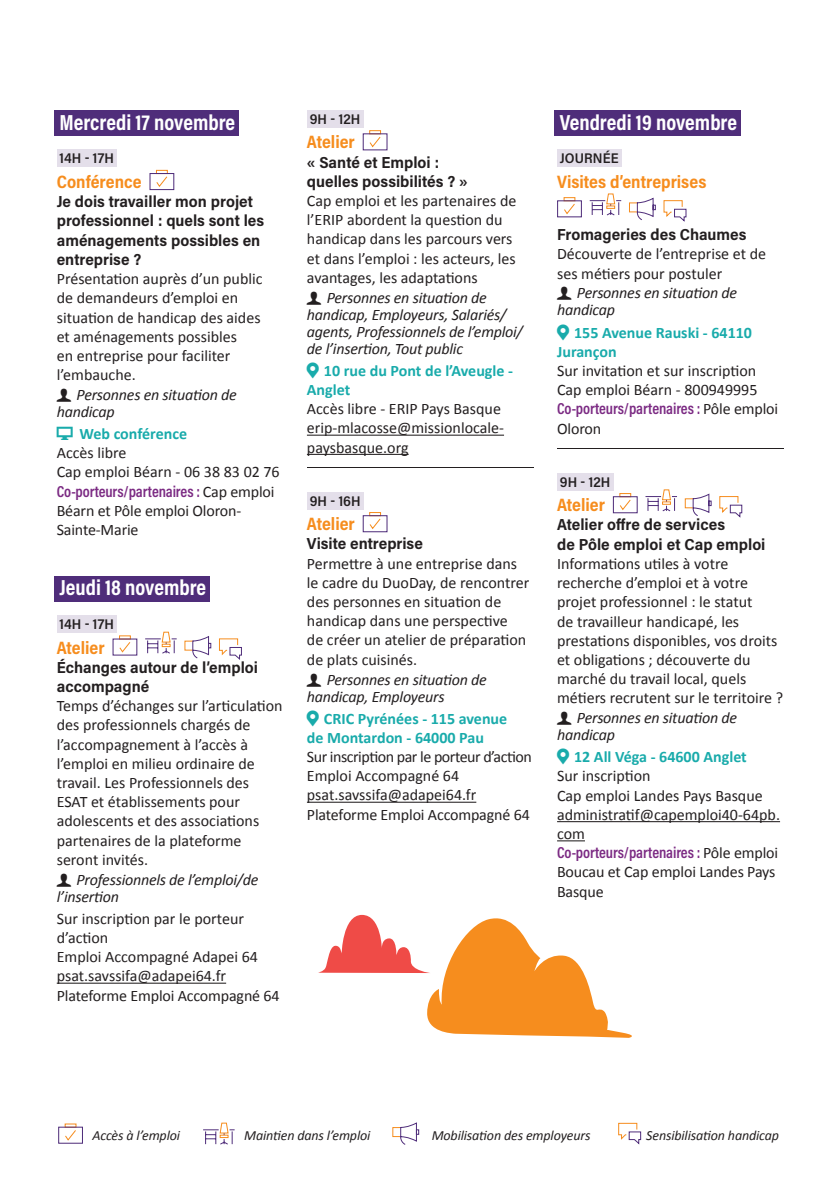
<style>
.page{position:relative;width:840px;height:1191px;background:#fff}
.page>*{position:absolute;margin:0;border:0;box-sizing:border-box;transform-origin:0 0}
.t1{font:22px "Acumin Variable Concept";letter-spacing:-.07em;color:#fff}
.t2{font:18px "Acumin Variable Concept";letter-spacing:-.01em;color:#f68d1e}
.t3{font:16px/19.2px "Calibri";color:#231f20}
.t4{font:italic 16px/17px "Calibri";letter-spacing:-.015em;color:#231f20}
.t5{font:16px/19.2px "Acumin Variable Concept";letter-spacing:.03em;color:#231f20}
.t6{font:700 16px/19.2px "Calibri";color:#19abab}
.t7{font:16px "Acumin Variable Concept";letter-spacing:-.08em;color:#7b2a83}
.t8{font:italic 14px "Calibri";letter-spacing:-.01em;color:#231f20}
.t9{font:14px "Acumin Variable Concept";letter-spacing:-.01em;color:#231f20}
.s1{font-family:"Calibri";color:#231f20}
</style>
<div class="page">
<div style="left:58px;top:1126px;width:25px;height:17px;border:1px solid #4f2d7a"></div>
<svg style="left:65px;top:1130px;width:11px;height:11px"></svg>
<svg style="left:392px;top:1122px;width:27px;height:23px"></svg>
<svg style="left:203px;top:1122px;width:32px;height:23px"></svg>
<svg style="left:618px;top:1122px;width:23px;height:23px"></svg>
<div style="left:54px;top:110px;width:185px;height:26px;background:#4f2d7a"></div>
<div style="left:57px;top:150px;width:60px;height:17px;background:#e4dfea"></div>
<div style="left:54px;top:576px;width:156px;height:26px;background:#4f2d7a"></div>
<div style="left:57px;top:615px;width:60px;height:17px;background:#e4dfea"></div>
<hr style="left:57px;top:982px;width:169px;height:1px;background:#231f20">
<div style="left:156px;top:170px;width:12px;height:4px;border:1px solid #f68d1e"></div>
<div style="left:149px;top:173px;width:25px;height:17px;border:1px solid #4f2d7a"></div>
<svg style="left:156px;top:176px;width:12px;height:11px"></svg>
<svg style="left:119px;top:642px;width:12px;height:11px"></svg>
<svg style="left:145px;top:631px;width:32px;height:23px"></svg>
<svg style="left:184px;top:636px;width:27px;height:23px"></svg>
<svg style="left:219px;top:638px;width:23px;height:22px"></svg>
<div style="left:307px;top:110px;width:56px;height:17px;background:#e4dfea"></div>
<hr style="left:307px;top:434px;width:196px;height:2px;background:#231f20">
<hr style="left:307px;top:454px;width:101px;height:1px;background:#231f20">
<hr style="left:307px;top:467px;width:225px;height:1px;background:#231f20">
<div style="left:307px;top:492px;width:56px;height:17px;background:#e4dfea"></div>
<hr style="left:307px;top:801px;width:169px;height:1px;background:#231f20">
<div style="left:369px;top:130px;width:12px;height:4px;border:1px solid #f68d1e"></div>
<div style="left:362px;top:133px;width:25px;height:17px;border:1px solid #4f2d7a"></div>
<svg style="left:369px;top:136px;width:12px;height:12px"></svg>
<div style="left:369px;top:512px;width:12px;height:4px;border:1px solid #f68d1e"></div>
<div style="left:362px;top:515px;width:25px;height:17px;border:1px solid #4f2d7a"></div>
<svg style="left:369px;top:518px;width:12px;height:11px"></svg>
<div style="left:554px;top:110px;width:186px;height:26px;background:#4f2d7a"></div>
<div style="left:556px;top:150px;width:65px;height:17px;background:#e4dfea"></div>
<hr style="left:556px;top:448px;width:226px;height:1px;background:#231f20">
<div style="left:556px;top:473px;width:57px;height:17px;background:#e4dfea"></div>
<hr style="left:556px;top:821px;width:223px;height:1px;background:#231f20">
<svg style="left:557px;top:840px;width:27px;height:1px"></svg>
<div style="left:563px;top:197px;width:12px;height:4px;border:1px solid #f68d1e"></div>
<div style="left:556px;top:200px;width:25px;height:17px;border:1px solid #4f2d7a"></div>
<svg style="left:564px;top:203px;width:11px;height:12px"></svg>
<svg style="left:589px;top:193px;width:32px;height:23px"></svg>
<svg style="left:629px;top:197px;width:26px;height:23px"></svg>
<svg style="left:663px;top:200px;width:23px;height:22px"></svg>
<div style="left:619px;top:493px;width:12px;height:4px;border:1px solid #f68d1e"></div>
<div style="left:612px;top:496px;width:25px;height:17px;border:1px solid #4f2d7a"></div>
<svg style="left:619px;top:499px;width:12px;height:12px"></svg>
<svg style="left:645px;top:489px;width:32px;height:23px"></svg>
<svg style="left:684px;top:493px;width:27px;height:23px"></svg>
<svg style="left:719px;top:496px;width:23px;height:22px"></svg>
<svg style="left:318px;top:914px;width:314px;height:123px"></svg>
<h1 class="t1" style="left:60px;top:107px;width:178px">Mercredi 17 novembre</h1>
<p class="t9" style="left:60px;top:149px;width:56px">14H - 17H</p>
<p class="t2" style="left:57px;top:169px;width:87px">Conférence</p>
<p class="t5" style="left:57px;top:191px;width:208px">Je dois travailler mon projet professionnel : quels sont les aménagements possibles en entreprise ?</p>
<p class="t3" style="left:57px;top:269px;width:207px">Présentation auprès d’un public de demandeurs d’emploi en situation de handicap des aides et aménagements possibles<br>en entreprise pour faciliter l’embauche.</p>
<p class="t4" style="left:57px;top:385px;width:181px;text-indent:20px">Personnes en situation de handicap</p>
<p class="t6" style="left:79px;top:424px;width:109px">Web conférence</p>
<p class="t3" style="left:57px;top:443px;width:224px">Accès libre<br>Cap emploi Béarn - 06 38 83 02 76</p>
<p class="t7" style="left:57px;top:480px;width:219px">Co-porteurs/partenaires : <span class="s1">Cap emploi</span></p>
<p class="t3" style="left:57px;top:501px;width:186px">Béarn et Pôle emploi Oloron-<br>Sainte-Marie</p>
<h1 class="t1" style="left:60px;top:572px;width:149px">Jeudi 18 novembre</h1>
<p class="t9" style="left:60px;top:614px;width:56px">14H - 17H</p>
<p class="t2" style="left:57px;top:635px;width:49px">Atelier</p>
<p class="t5" style="left:57px;top:657px;width:202px">Échanges autour de l’emploi accompagné</p>
<p class="t3" style="left:57px;top:696px;width:227px">Temps d’échanges sur l’articulation des professionnels chargés de l’accompagnement à l’accès à l’emploi en milieu ordinaire de travail. Les Professionnels des<br>ESAT et établissements pour adolescents et des associations partenaires de la plateforme seront invités.</p>
<p class="t4" style="left:57px;top:870px;width:203px;text-indent:20px">Professionnels de l’emploi/de l’insertion</p>
<p class="t3" style="left:57px;top:909px;width:224px">Sur inscription par le porteur d’action<br>Emploi Accompagné Adapei 64 psat.savssifa@adapei64.fr<br>Plateforme Emploi Accompagné 64</p>
<p class="t9" style="left:309px;top:109px;width:53px">9H - 12H</p>
<p class="t2" style="left:307px;top:130px;width:49px">Atelier</p>
<p class="t5" style="left:307px;top:152px;width:162px">« Santé et Emploi : quelles possibilités ? »</p>
<p class="t3" style="left:307px;top:191px;width:211px">Cap emploi et les partenaires de l’ERIP abordent la question du handicap dans les parcours vers et dans l’emploi : les acteurs, les avantages, les adaptations</p>
<p class="t4" style="left:307px;top:288px;width:217px;text-indent:20px">Personnes en situation de handicap, Employeurs, Salariés/ agents, Professionnels de l’emploi/ de l’insertion, Tout public</p>
<p class="t6" style="left:307px;top:361px;width:207px;text-indent:17px">10 rue du Pont de l’Aveugle -<br>Anglet</p>
<p class="t3" style="left:307px;top:399px;width:198px">Accès libre - ERIP Pays Basque erip-mlacosse@missionlocale&shy;paysbasque.org</p>
<p class="t9" style="left:309px;top:491px;width:53px">9H - 16H</p>
<p class="t2" style="left:307px;top:511px;width:49px">Atelier</p>
<p class="t5" style="left:307px;top:533px;width:117px">Visite entreprise</p>
<p class="t3" style="left:307px;top:554px;width:224px">Permettre à une entreprise dans le cadre du DuoDay, de rencontrer des personnes en situation de handicap dans une perspective<br>de créer un atelier de préparation de plats cuisinés.</p>
<p class="t4" style="left:307px;top:670px;width:181px;text-indent:20px">Personnes en situation de handicap, Employeurs</p>
<p class="t6" style="left:307px;top:708px;width:202px;text-indent:17px">CRIC Pyrénées - 115 avenue de Montardon - 64000 Pau</p>
<p class="t3" style="left:307px;top:747px;width:226px">Sur inscription par le porteur d’action<br>Emploi Accompagné 64 psat.savssifa@adapei64.fr<br>Plateforme Emploi Accompagné 64</p>
<h1 class="t1" style="left:559px;top:107px;width:180px">Vendredi 19 novembre</h1>
<p class="t9" style="left:559px;top:149px;width:60px">JOURNÉE</p>
<p class="t2" style="left:556px;top:169px;width:151px">Visites d’entreprises</p>
<p class="t5" style="left:556px;top:224px;width:190px">Fromageries des Chaumes</p>
<p class="t3" style="left:556px;top:244px;width:210px">Découverte de l’entreprise et de ses métiers pour postuler</p>
<p class="t4" style="left:556px;top:284px;width:181px;text-indent:20px">Personnes en situation de handicap</p>
<p class="t6" style="left:556px;top:322px;width:196px;text-indent:17px">155 Avenue Rauski - 64110<br>Jurançon</p>
<p class="t3" style="left:556px;top:361px;width:202px">Sur invitation et sur inscription<br>Cap emploi Béarn - 800949995</p>
<p class="t7" style="left:556px;top:398px;width:222px">Co-porteurs/partenaires : <span class="s1">Pôle emploi</span></p>
<p class="t3" style="left:556px;top:419px;width:46px">Oloron</p>
<p class="t9" style="left:559px;top:472px;width:53px">9H - 12H</p>
<p class="t2" style="left:556px;top:492px;width:49px">Atelier</p>
<p class="t5" style="left:556px;top:514px;width:209px">Atelier offre de services<br>de Pôle emploi et Cap emploi</p>
<p class="t3" style="left:556px;top:554px;width:227px">Informations utiles à votre recherche d’emploi et à votre projet professionnel : le statut<br>de travailleur handicapé, les prestations disponibles, vos droits et obligations ; découverte du marché du travail local, quels métiers recrutent sur le territoire ?</p>
<p class="t4" style="left:556px;top:709px;width:181px;text-indent:20px">Personnes en situation de handicap</p>
<p class="t6" style="left:573px;top:747px;width:174px">12 All Véga - 64600 Anglet</p>
<p class="t3" style="left:556px;top:766px;width:224px">Sur inscription<br>Cap emploi Landes Pays Basque administratif@capemploi40-64pb. com</p>
<p class="t7" style="left:556px;top:841px;width:222px">Co-porteurs/partenaires : <span class="s1">Pôle emploi</span></p>
<p class="t3" style="left:556px;top:862px;width:220px">Boucau et Cap emploi Landes Pays<br>Basque</p>
<p class="t8" style="left:92px;top:1125px;width:89px">Accès à l’emploi</p>
<p class="t8" style="left:244px;top:1125px;width:128px">Maintien dans l’emploi</p>
<p class="t8" style="left:431px;top:1125px;width:160px">Mobilisation des employeurs</p>
<p class="t8" style="left:646px;top:1125px;width:134px">Sensibilisation handicap</p>
</div>
